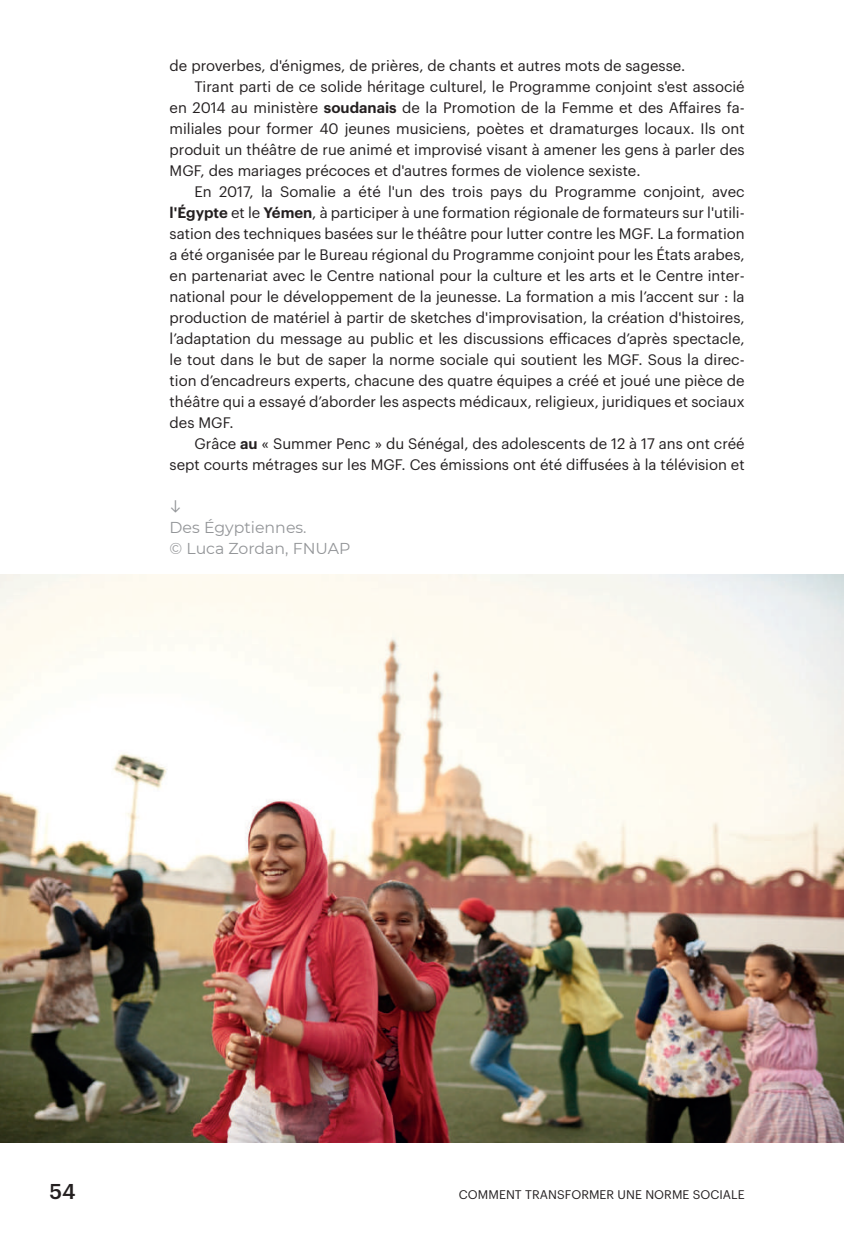
<style>
.page{position:relative;width:844px;height:1241px;background:#fff}
.page>*{position:absolute;margin:0;border:0;box-sizing:border-box;transform-origin:0 0}
.t1{font:500 21px "Graphik";color:#231f20}
.t2{font:15.75px/21px "Montserrat";color:#939598}
.t3{font:15.75px "GT America";color:#939598}
.t4{font:14.88px "Graphik";color:#231f20}
.t5{font:12.25px "Graphik";letter-spacing:.005em;color:#231f20}
.s1{font-weight:600}
</style>
<div class="page">
<img style="left:0;top:575px;width:843px;height:566px">
<p class="t4" style="left:169px;top:54px;width:517px">de proverbes, d'énigmes, de prières, de chants et autres mots de sagesse.</p>
<p class="t4" style="left:194px;top:75px;width:551px">Tirant parti de ce solide héritage culturel, le Programme conjoint s'est associé</p>
<p class="t4" style="left:169px;top:96px;width:576px">en 2014 au ministère <span class="s1">soudanais</span> de la Promotion de la Femme et des Affaires fa-</p>
<p class="t4" style="left:169px;top:117px;width:576px">miliales pour former 40 jeunes musiciens, poètes et dramaturges locaux. Ils ont</p>
<p class="t4" style="left:169px;top:138px;width:576px">produit un théâtre de rue animé et improvisé visant à amener les gens à parler des</p>
<p class="t4" style="left:169px;top:159px;width:472px">MGF, des mariages précoces et d'autres formes de violence sexiste.</p>
<p class="t4" style="left:194px;top:180px;width:551px">En 2017, la Somalie a été l'un des trois pays du Programme conjoint, avec</p>
<p class="t4" style="left:169px;top:201px;width:576px"><span class="s1">l'Égypte</span> et le <span class="s1">Yémen</span>, à participer à une formation régionale de formateurs sur l'utili-</p>
<p class="t4" style="left:169px;top:222px;width:576px">sation des techniques basées sur le théâtre pour lutter contre les MGF. La formation</p>
<p class="t4" style="left:169px;top:243px;width:576px">a été organisée par le Bureau régional du Programme conjoint pour les États arabes,</p>
<p class="t4" style="left:169px;top:264px;width:576px">en partenariat avec le Centre national pour la culture et les arts et le Centre inter-</p>
<p class="t4" style="left:169px;top:285px;width:576px">national pour le développement de la jeunesse. La formation a mis l’accent sur : la</p>
<p class="t4" style="left:169px;top:306px;width:576px">production de matériel à partir de sketches d'improvisation, la création d'histoires,</p>
<p class="t4" style="left:169px;top:327px;width:576px">l’adaptation du message au public et les discussions efficaces d’après spectacle,</p>
<p class="t4" style="left:169px;top:348px;width:576px">le tout dans le but de saper la norme sociale qui soutient les MGF. Sous la direc-</p>
<p class="t4" style="left:169px;top:369px;width:576px">tion d’encadreurs experts, chacune des quatre équipes a créé et joué une pièce de</p>
<p class="t4" style="left:169px;top:390px;width:576px">théâtre qui a essayé d’aborder les aspects médicaux, religieux, juridiques et sociaux</p>
<p class="t4" style="left:169px;top:411px;width:66px">des MGF.</p>
<p class="t4" style="left:194px;top:432px;width:551px">Grâce <span class="s1">au</span> « Summer Penc » du Sénégal, des adolescents de 12 à 17 ans ont créé</p>
<p class="t4" style="left:169px;top:453px;width:576px">sept courts métrages sur les MGF. Ces émissions ont été diffusées à la télévision et</p>
<p class="t3" style="left:169px;top:497px;width:14px">↓</p>
<p class="t2" style="left:169px;top:516px;width:182px">Des Égyptiennes.<br>© Luca Zordan, FNUAP</p>
<h1 class="t1" style="left:50px;top:1175px;width:27px">54</h1>
<p class="t5" style="left:459px;top:1185px;width:287px">COMMENT TRANSFORMER UNE NORME SOCIALE</p>
</div>
